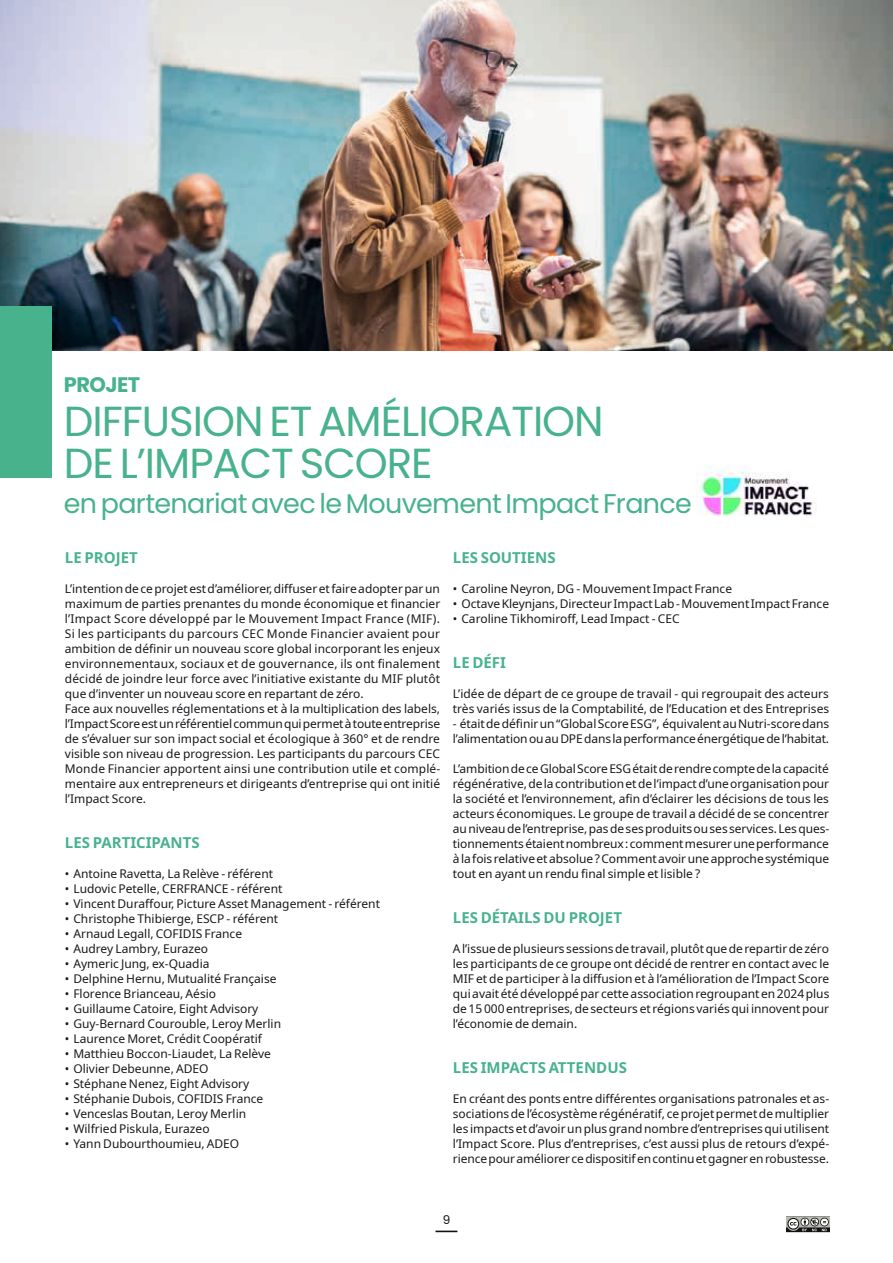
<style>
.page{position:relative;width:893px;height:1263px;background:#fff}
.page>*{position:absolute;margin:0;border:0;box-sizing:border-box;transform-origin:0 0}
.t1{font:42px/42px "Poppins";letter-spacing:-.025em;color:#47b28c}
.t2{font:27px "Poppins";letter-spacing:-.025em;color:#47b28c}
.t3{font:700 21px "Poppins";letter-spacing:-.025em;color:#47b28c}
.t4{font:700 15px "Noto Sans";color:#47b28c}
.t5{font:12px/15px "Noto Sans";color:#1a171c}
.t6{font:12px "Poppins";color:#111211}
</style>
<div class="page">
<img style="left:0;top:0;width:893px;height:351px">
<div style="left:0;top:306px;width:51px;height:172px;background:#47b28c"></div>
<img style="left:696px;top:465px;width:121px;height:51px">
<svg style="left:787px;top:1216px;width:43px;height:17px"></svg>
<hr style="left:435px;top:1230px;width:22px;height:2px;background:#111211">
<h3 class="t3" style="left:64px;top:373px;width:78px">PROJET</h3>
<h1 class="t1" style="left:64px;top:400px;width:541px">DIFFUSION ET AMÉLIORATION<br>DE L’IMPACT SCORE</h1>
<h2 class="t2" style="left:64px;top:488px;width:630px">en partenariat avec le Mouvement Impact France</h2>
<p class="t4" style="left:65px;top:547px;width:74px">LE PROJET</p>
<p class="t5" style="left:65px;top:582px;width:377px">L’intention de ce projet est d’améliorer, diffuser et faire adopter par un maximum de parties prenantes du monde économique et financier l’Impact Score développé par le Mouvement Impact France (MIF).<br>Si les participants du parcours CEC Monde Financier avaient pour ambition de définir un nouveau score global incorporant les enjeux environnementaux, sociaux et de gouvernance, ils ont finalement décidé de joindre leur force avec l’initiative existante du MIF plutôt que d’inventer un nouveau score en repartant de zéro.<br>Face aux nouvelles réglementations et à la multiplication des labels, l’Impact Score est un référentiel commun qui permet à toute entreprise de s’évaluer sur son impact social et écologique à 360° et de rendre visible son niveau de progression. Les participants du parcours CEC Monde Financier apportent ainsi une contribution utile et complé&shy;mentaire aux entrepreneurs et dirigeants d’entreprise qui ont initié l’Impact Score.</p>
<p class="t4" style="left:65px;top:832px;width:136px">LES PARTICIPANTS</p>
<p class="t5" style="left:65px;top:867px;width:210px">• Antoine Ravetta, La Relève - référent</p>
<p class="t5" style="left:65px;top:882px;width:219px">• Ludovic Petelle, CERFRANCE - référent</p>
<p class="t5" style="left:65px;top:897px;width:317px">• Vincent Duraffour, Picture Asset Management - référent</p>
<p class="t5" style="left:65px;top:912px;width:215px">• Christophe Thibierge, ESCP - référent</p>
<p class="t5" style="left:65px;top:927px;width:179px">• Arnaud Legall, COFIDIS France</p>
<p class="t5" style="left:65px;top:942px;width:145px">• Audrey Lambry, Eurazeo</p>
<p class="t5" style="left:65px;top:957px;width:146px">• Aymeric Jung, ex-Quadia</p>
<p class="t5" style="left:65px;top:972px;width:213px">• Delphine Hernu, Mutualité Française</p>
<p class="t5" style="left:65px;top:987px;width:153px">• Florence Brianceau, Aésio</p>
<p class="t5" style="left:65px;top:1002px;width:195px">• Guillaume Catoire, Eight Advisory</p>
<p class="t5" style="left:65px;top:1017px;width:218px">• Guy-Bernard Courouble, Leroy Merlin</p>
<p class="t5" style="left:65px;top:1032px;width:199px">• Laurence Moret, Crédit Coopératif</p>
<p class="t5" style="left:65px;top:1047px;width:208px">• Matthieu Boccon-Liaudet, La Relève</p>
<p class="t5" style="left:65px;top:1062px;width:145px">• Olivier Debeunne, ADEO</p>
<p class="t5" style="left:65px;top:1077px;width:186px">• Stéphane Nenez, Eight Advisory</p>
<p class="t5" style="left:65px;top:1092px;width:200px">• Stéphanie Dubois, COFIDIS France</p>
<p class="t5" style="left:65px;top:1107px;width:183px">• Venceslas Boutan, Leroy Merlin</p>
<p class="t5" style="left:65px;top:1122px;width:146px">• Wilfried Piskula, Eurazeo</p>
<p class="t5" style="left:65px;top:1137px;width:176px">• Yann Dubourthoumieu, ADEO</p>
<p class="t4" style="left:453px;top:547px;width:104px">LES SOUTIENS</p>
<p class="t5" style="left:453px;top:582px;width:281px">• Caroline Neyron, DG - Mouvement Impact France</p>
<p class="t5" style="left:453px;top:597px;width:378px">• Octave Kleynjans, Directeur Impact Lab - Mouvement Impact France</p>
<p class="t5" style="left:453px;top:612px;width:228px">• Caroline Tikhomiroff, Lead Impact - CEC</p>
<p class="t4" style="left:453px;top:652px;width:55px">LE DÉFI</p>
<p class="t5" style="left:453px;top:687px;width:378px">L’idée de départ de ce groupe de travail - qui regroupait des acteurs très variés issus de la Comptabilité, de l’Education et des Entreprises</p>
<p class="t5" style="left:453px;top:717px;width:378px">- était de définir un “Global Score ESG”, équivalent au Nutri-score dans l’alimentation ou au DPE dans la performance énergétique de l’habitat.</p>
<p class="t5" style="left:453px;top:762px;width:378px;text-align:justify">L’ambition de ce Global Score ESG était de rendre compte de la capacité régénérative, de la contribution et de l’impact d’une organisation pour la société et l’environnement, afin d’éclairer les décisions de tous les acteurs économiques. Le groupe de travail a décidé de se concentrer au niveau de l’entreprise, pas de ses produits ou ses services. Les ques&shy;tionnements étaient nombreux : comment mesurer une performance à la fois relative et absolue ? Comment avoir une approche systémique tout en ayant un rendu final simple et lisible ?</p>
<p class="t4" style="left:453px;top:907px;width:171px">LES DÉTAILS DU PROJET</p>
<p class="t5" style="left:453px;top:942px;width:378px;text-align:justify">A l’issue de plusieurs sessions de travail, plutôt que de repartir de zéro les participants de ce groupe ont décidé de rentrer en contact avec le MIF et de participer à la diffusion et à l’amélioration de l’Impact Score qui avait été développé par cette association regroupant en 2024 plus de 15 000 entreprises, de secteurs et régions variés qui innovent pour l’économie de demain.</p>
<p class="t4" style="left:453px;top:1057px;width:176px">LES IMPACTS ATTENDUS</p>
<p class="t5" style="left:453px;top:1092px;width:378px;text-align:justify">En créant des ponts entre différentes organisations patronales et as&shy;sociations de l’écosystème régénératif, ce projet permet de multiplier les impacts et d’avoir un plus grand nombre d’entreprises qui utilisent l’Impact Score. Plus d’entreprises, c’est aussi plus de retours d’expé&shy;rience pour améliorer ce dispositif en continu et gagner en robustesse.</p>
<p class="t6" style="left:443px;top:1213px;width:9px">9</p>
</div>
